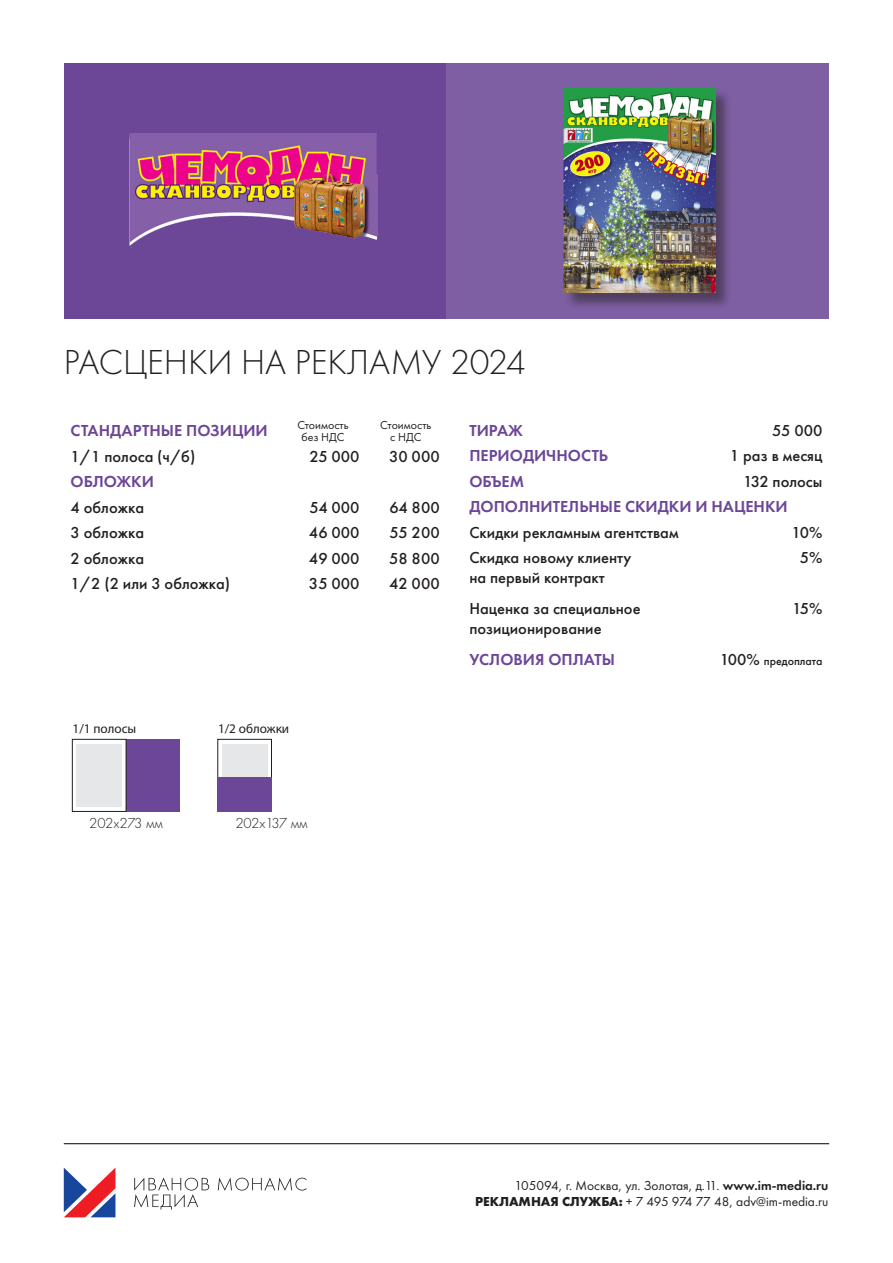
<style>
.page{position:relative;width:893px;height:1263px;background:#fff}
.page>*{position:absolute;margin:0;border:0;box-sizing:border-box;transform-origin:0 0}
.t1{font:300 36px "Futura PT";color:#231f20}
.t2{font:500 16.5px/19.8px "Futura PT";color:#231f20}
.t3{font:600 16.5px "Futura PT";color:#6c4797}
.t4{font:300 15px "Futura PT";color:#231f20}
.t5{font:13.5px "Futura PT";color:#231f20}
.t6{font:13.2px "Myriad Pro";color:#231f20}
.t7{font:12px "Futura PT";color:#231f20}
.t8{font:500 12px "Futura PT";color:#231f20}
.s1{font-size:16.5px}
.s2{font-weight:600}
.s3{font-weight:700}
</style>
<div class="page">
<div style="left:64px;top:64px;width:382px;height:255px;background:#6c4797"></div>
<div style="left:446px;top:64px;width:383px;height:255px;background:#7e5fa3"></div>
<img style="left:129px;top:133px;width:249px;height:115px">
<div style="left:565px;top:89px;width:168px;height:221px;background:#231f20;opacity:.5"></div>
<img style="left:564px;top:88px;width:151px;height:205px">
<div style="left:126px;top:739px;width:54px;height:72px;background:#6c4797"></div>
<div style="left:72px;top:739px;width:54px;height:72px;border:1px solid #231f20"></div>
<div style="left:77px;top:744px;width:45px;height:63px;background:#e6e7e9"></div>
<div style="left:218px;top:739px;width:54px;height:72px;border:1px solid #231f20"></div>
<div style="left:222px;top:744px;width:45px;height:63px;background:#e6e7e9"></div>
<div style="left:218px;top:777px;width:53px;height:34px;background:#6c4797"></div>
<svg style="left:64px;top:1168px;width:51px;height:49px"></svg>
<svg style="left:218px;top:1177px;width:88px;height:14px"></svg>
<svg style="left:134px;top:1177px;width:75px;height:32px"></svg>
<hr style="left:64px;top:1143px;width:765px;height:1px;background:#000">
<p class="t1" style="left:64px;top:342px;width:464px">РАСЦЕНКИ НА РЕКЛАМУ 2024</p>
<p class="t3" style="left:71px;top:420px;width:199px">СТАНДАРТНЫЕ ПОЗИЦИИ</p>
<p class="t7" style="left:297px;top:418px;width:53px">Стоимость</p>
<p class="t7" style="left:301px;top:430px;width:45px">без НДС</p>
<p class="t7" style="left:380px;top:418px;width:53px">Стоимость</p>
<p class="t7" style="left:390px;top:430px;width:33px">с НДС</p>
<p class="t2" style="left:71px;top:446px;width:126px">1/1 полоса (ч/б)</p>
<p class="t2" style="left:309px;top:446px;width:52px">25 000</p>
<p class="t2" style="left:389px;top:446px;width:52px">30 000</p>
<p class="t3" style="left:71px;top:471px;width:85px">ОБЛОЖКИ</p>
<p class="t2" style="left:71px;top:497px;width:75px">4 обложка</p>
<p class="t2" style="left:309px;top:497px;width:52px">54 000</p>
<p class="t2" style="left:390px;top:497px;width:52px">64 800</p>
<p class="t2" style="left:71px;top:523px;width:75px">3 обложка</p>
<p class="t2" style="left:309px;top:523px;width:52px">46 000</p>
<p class="t2" style="left:389px;top:523px;width:52px">55 200</p>
<p class="t2" style="left:71px;top:548px;width:75px">2 обложка</p>
<p class="t2" style="left:309px;top:548px;width:52px">49 000</p>
<p class="t2" style="left:389px;top:548px;width:52px">58 800</p>
<p class="t2" style="left:71px;top:574px;width:161px">1/2 (2 или 3 обложка)</p>
<p class="t2" style="left:309px;top:574px;width:52px">35 000</p>
<p class="t2" style="left:389px;top:574px;width:52px">42 000</p>
<p class="t6" style="left:73px;top:721px;width:65px">1/1 полосы</p>
<p class="t6" style="left:218px;top:721px;width:73px">1/2 обложки</p>
<p class="t3" style="left:469px;top:420px;width:55px">ТИРАЖ</p>
<p class="t2" style="left:772px;top:420px;width:52px">55 000</p>
<p class="t3" style="left:469px;top:445px;width:140px">ПЕРИОДИЧНОСТЬ</p>
<p class="t2" style="left:730px;top:446px;width:94px">1 раз в месяц</p>
<p class="t3" style="left:469px;top:471px;width:56px">ОБЪЕМ</p>
<p class="t2" style="left:743px;top:471px;width:81px">132 полосы</p>
<p class="t3" style="left:469px;top:496px;width:320px">ДОПОЛНИТЕЛЬНЫЕ СКИДКИ И НАЦЕНКИ</p>
<p class="t2" style="left:469px;top:522px;width:211px">Скидки рекламным агентствам</p>
<p class="t2" style="left:792px;top:522px;width:32px">10%</p>
<p class="t2" style="left:469px;top:548px;width:164px">Cкидка новому клиенту</p>
<p class="t2" style="left:469px;top:568px;width:137px">на первый контракт</p>
<p class="t2" style="left:800px;top:548px;width:24px">5%</p>
<p class="t2" style="left:469px;top:599px;width:173px">Наценка за специальное позиционирование</p>
<p class="t2" style="left:792px;top:599px;width:32px">15%</p>
<p class="t3" style="left:469px;top:649px;width:147px">УСЛОВИЯ ОПЛАТЫ</p>
<p class="t8" style="left:720px;top:654px;width:104px"><span class="s1">100%</span> предоплата</p>
<p class="t4" style="left:89px;top:814px;width:75px">202x273 мм</p>
<p class="t4" style="left:235px;top:814px;width:74px">202x137 мм</p>
<p class="t5" style="left:514px;top:1177px;width:315px">105094, г. Москва, ул. Золотая, д.11. <span class="s2">www.im-media.ru</span></p>
<p class="t5" style="left:475px;top:1193px;width:355px"><span class="s3">РЕКЛАМНАЯ СЛУЖБА:</span> + 7 495 974 77 48, adv@im-media.ru</p>
</div>
